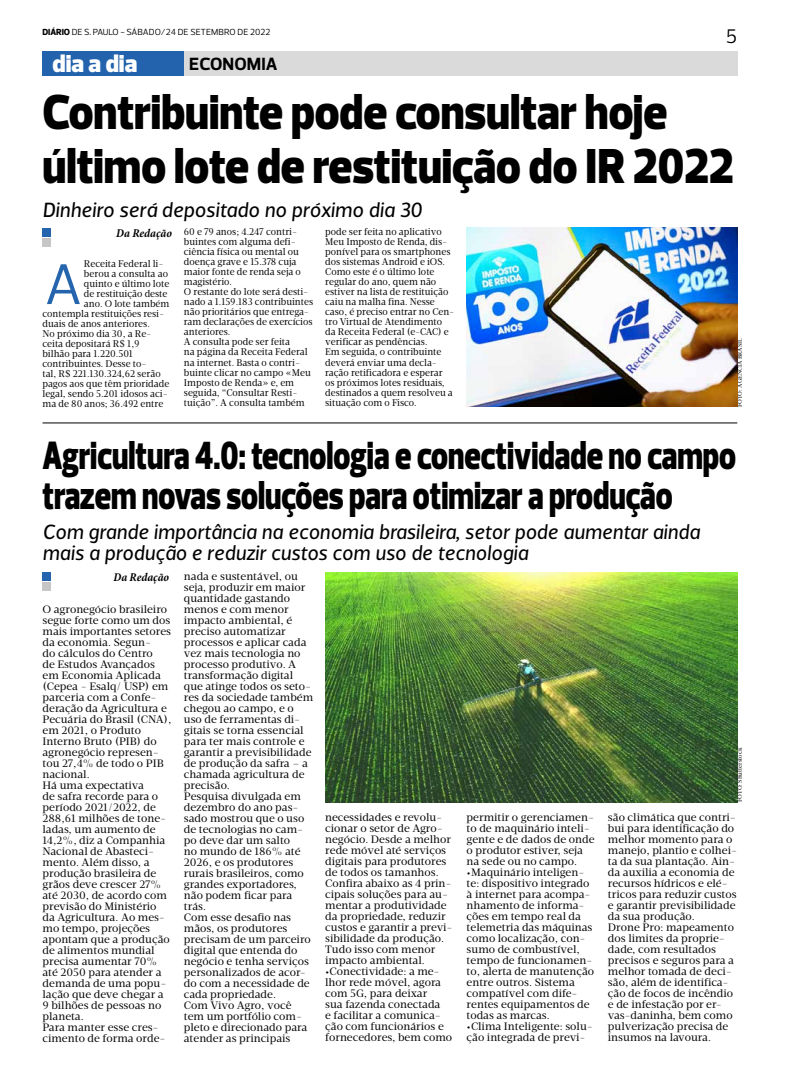
<style>
.page{position:relative;width:794px;height:1078px;background:#fff}
.page>*{position:absolute;margin:0;border:0;box-sizing:border-box;transform-origin:0 0}
.t1{font:58px "Prelo";color:#2565ae}
.t2{font:900 50px/53px "Prelo";color:#000;scale:.9 1}
.t3{font:900 40px/40px "Prelo";color:#000;scale:.77 1}
.t4{font:900 25px "Prelo";color:#fff}
.t5{font:italic 21px/21px "Velino Sans";color:#000}
.t6{font:20px "Prelo";color:#000}
.t7{font:700 18px "Prelo";color:#000}
.t8{font:italic 700 condensed 12px "Minion Pro";letter-spacing:-.005em;color:#000}
.t9{font:11px/11px "Velino Text";color:#000}
.t10{font:10px/10px "Velino Text";color:#000;scale:.94 1}
.t11{font:9px "Prelo";color:#000}
.t12{font:6px "Velino Text";color:#000}
.s1{font-weight:800}
</style>
<div class="page">
<div style="left:43px;top:51px;width:141px;height:24px;background:#2363ad"></div>
<div style="left:184px;top:51px;width:553px;height:24px;background:#dadada"></div>
<div style="left:43px;top:238px;width:8px;height:8px;background:#c6c6c6"></div>
<div style="left:43px;top:228px;width:8px;height:8px;background:#2464ae"></div>
<div style="left:43px;top:582px;width:8px;height:8px;background:#c6c6c6"></div>
<div style="left:43px;top:571px;width:8px;height:9px;background:#2464ae"></div>
<hr style="left:43px;top:422px;width:694px;height:1px;background:#000">
<img style="left:466px;top:228px;width:271px;height:178px">
<img style="left:325px;top:572px;width:412px;height:230px">
<p class="t11" style="left:43px;top:27px;width:229px"><span class="s1">DIÁRIO</span> DE S. PAULO - SÁBADO/24 DE SETEMBRO DE 2022</p>
<h3 class="t6" style="left:726px;top:24px;width:13px">5</h3>
<h3 class="t4" style="left:52px;top:49px;width:86px">dia a dia</h3>
<h3 class="t7" style="left:189px;top:53px;width:90px">ECONOMIA</h3>
<h2 class="t2" style="left:43px;top:86px;width:770px">Contribuinte pode consultar hoje último lote de restituição do IR 2022</h2>
<p class="t8" style="left:116px;top:224px;width:57px">Da Redação</p>
<p class="t10" style="left:84px;top:259px;width:86px">Receita Federal li-</p>
<p class="t10" style="left:84px;top:269px;width:91px">berou a consulta ao</p>
<p class="t10" style="left:84px;top:279px;width:92px">quinto e último lote</p>
<p class="t10" style="left:84px;top:289px;width:90px">de restituição deste</p>
<p class="t10" style="left:84px;top:299px;width:92px">ano. O lote também</p>
<p class="t10" style="left:43px;top:309px;width:131px">contempla restituições resi-</p>
<p class="t10" style="left:43px;top:319px;width:116px">duais de anos anteriores.</p>
<p class="t10" style="left:43px;top:329px;width:117px">No próximo dia 30, a Re-</p>
<p class="t10" style="left:43px;top:339px;width:105px">ceita depositará R$ 1,9</p>
<p class="t10" style="left:43px;top:349px;width:98px">bilhão para 1.220.501</p>
<p class="t10" style="left:43px;top:359px;width:112px">contribuintes. Desse to-</p>
<p class="t10" style="left:43px;top:369px;width:127px">tal, R$ 221.130.324,62 serão</p>
<p class="t10" style="left:43px;top:379px;width:136px">pagos aos que têm prioridade</p>
<p class="t10" style="left:43px;top:389px;width:135px">legal, sendo 5.201 idosos aci-</p>
<p class="t10" style="left:43px;top:399px;width:130px">ma de 80 anos; 36.492 entre</p>
<h3 class="t5" style="left:43px;top:200px;width:381px">Dinheiro será depositado no próximo dia 30</h3>
<p class="t10" style="left:184px;top:227px;width:139px">60 e 79 anos; 4.247 contri&shy;buintes com alguma defi&shy;ciência física ou mental ou doença grave e 15.378 cuja maior fonte de renda seja o magistério.<br>O restante do lote será desti&shy;nado a 1.159.183 contribuintes não prioritários que entrega&shy;ram declarações de exercícios anteriores.<br>A consulta pode ser feita<br>na página da Receita Federal na internet. Basta o contri&shy;buinte clicar no campo «Meu<br>Imposto de Renda» e, em seguida, “Consultar Resti&shy;tuição”. A consulta também</p>
<p class="t10" style="left:325px;top:227px;width:139px">pode ser feita no aplicativo<br>Meu Imposto de Renda, dis&shy;ponível para os smartphones dos sistemas Android e iOS.<br>Como este é o último lote regular do ano, quem não estiver na lista de restituição caiu na malha fina. Nesse caso, é preciso entrar no Cen&shy;tro Virtual de Atendimento da Receita Federal (e-CAC) e verificar as pendências.<br>Em seguida, o contribuinte deverá enviar uma decla&shy;ração retificadora e esperar os próximos lotes residuais, destinados a quem resolveu a situação com o Fisco.</p>
<h1 class="t1" style="left:45px;top:249px;width:39px">A</h1>
<p class="t12" style="left:736px;top:407px;width:71px;rotate:-90deg">FOTO: AGÊNCIA BRASIL</p>
<h3 class="t3" style="left:43px;top:435px;width:902px">Agricultura 4.0: tecnologia e conectividade no campo trazem novas soluções para otimizar a produção</h3>
<h3 class="t5" style="left:43px;top:521px;width:659px">Com grande importância na economia brasileira, setor pode aumentar ainda mais a produção e reduzir custos com uso de tecnologia</h3>
<p class="t8" style="left:113px;top:568px;width:57px">Da Redação</p>
<p class="t9" style="left:43px;top:604px;width:130px">O agronegócio brasileiro segue forte como um dos mais importantes setores da economia. Segun-<br>do cálculos do Centro<br>de Estudos Avançados em Economia Aplicada (Cepea - Esalq/ USP) em parceria com a Confe&shy;deração da Agricultura e<br>Pecuária do Brasil (CNA), em 2021, o Produto<br>Interno Bruto (PIB) do agronegócio represen&shy;tou 27,4% de todo o PIB nacional.<br>Há uma expectativa<br>de safra recorde para o período 2021/2022, de<br>288,61 milhões de tone&shy;ladas, um aumento de<br>14,2%, diz a Companhia<br>Nacional de Abasteci&shy;mento. Além disso, a produção brasileira de grãos deve crescer 27% até 2030, de acordo com previsão do Ministério da Agricultura. Ao mes&shy;mo tempo, projeções apontam que a produção de alimentos mundial precisa aumentar 70% até 2050 para atender a demanda de uma popu&shy;lação que deve chegar a<br>9 bilhões de pessoas no planeta.<br>Para manter esse cres&shy;cimento de forma orde-</p>
<p class="t9" style="left:184px;top:571px;width:131px">nada e sustentável, ou seja, produzir em maior quantidade gastando menos e com menor impacto ambiental, é preciso automatizar processos e aplicar cada vez mais tecnologia no processo produtivo. A transformação digital que atinge todos os seto&shy;res da sociedade também chegou ao campo, e o uso de ferramentas di&shy;gitais se torna essencial para ter mais controle e garantir a previsibilidade de produção da safra – a chamada agricultura de precisão.<br>Pesquisa divulgada em dezembro do ano pas&shy;sado mostrou que o uso de tecnologias no cam&shy;po deve dar um salto<br>no mundo de 186% até<br>2026, e os produtores rurais brasileiros, como grandes exportadores, não podem ficar para trás.<br>Com esse desafio nas mãos, os produtores precisam de um parceiro digital que entenda do negócio e tenha serviços personalizados de acor&shy;do com a necessidade de cada propriedade.<br>Com Vivo Agro, você tem um portfólio com&shy;pleto e direcionado para atender as principais</p>
<p class="t12" style="left:736px;top:802px;width:56px;rotate:-90deg">FOTO: Shutterstock</p>
<p class="t9" style="left:325px;top:811px;width:129px">necessidades e revolu&shy;cionar o setor de Agro&shy;negócio. Desde a melhor rede móvel até serviços digitais para produtores de todos os tamanhos.<br>Confira abaixo as 4 prin&shy;cipais soluções para au&shy;mentar a produtividade da propriedade, reduzir custos e garantir a previ&shy;sibilidade da produção.<br>Tudo isso com menor impacto ambiental.</p>
<p class="t9" style="left:325px;top:965px;width:128px">•Conectividade: a me&shy;lhor rede móvel, agora com 5G, para deixar<br>sua fazenda conectada<br>e facilitar a comunica&shy;ção com funcionários e fornecedores, bem como</p>
<p class="t9" style="left:608px;top:811px;width:131px">são climática que contri&shy;bui para identificação do melhor momento para o manejo, plantio e colhei&shy;ta da sua plantação. Ain&shy;da auxilia a economia de recursos hídricos e elé&shy;tricos para reduzir custos e garantir previsibilidade da sua produção.<br>Drone Pro: mapeamento dos limites da proprie&shy;dade, com resultados precisos e seguros para a melhor tomada de deci&shy;são, além de identifica&shy;ção de focos de incêndio e de infestação por er&shy;vas-daninha, bem como pulverização precisa de insumos na lavoura.</p>
<p class="t9" style="left:466px;top:811px;width:130px">permitir o gerenciamen&shy;to de maquinário inteli&shy;gente e de dados de onde o produtor estiver, seja na sede ou no campo.</p>
<p class="t9" style="left:466px;top:866px;width:129px">•Maquinário inteligen&shy;te: dispositivo integrado à internet para acompa&shy;nhamento de informa&shy;ções em tempo real da telemetria das máquinas como localização, con&shy;sumo de combustível, tempo de funcionamen&shy;to, alerta de manutenção entre outros. Sistema compatível com dife&shy;rentes equipamentos de todas as marcas.</p>
<p class="t9" style="left:466px;top:1020px;width:128px">•Clima Inteligente: solu&shy;ção integrada de previ-</p>
</div>
